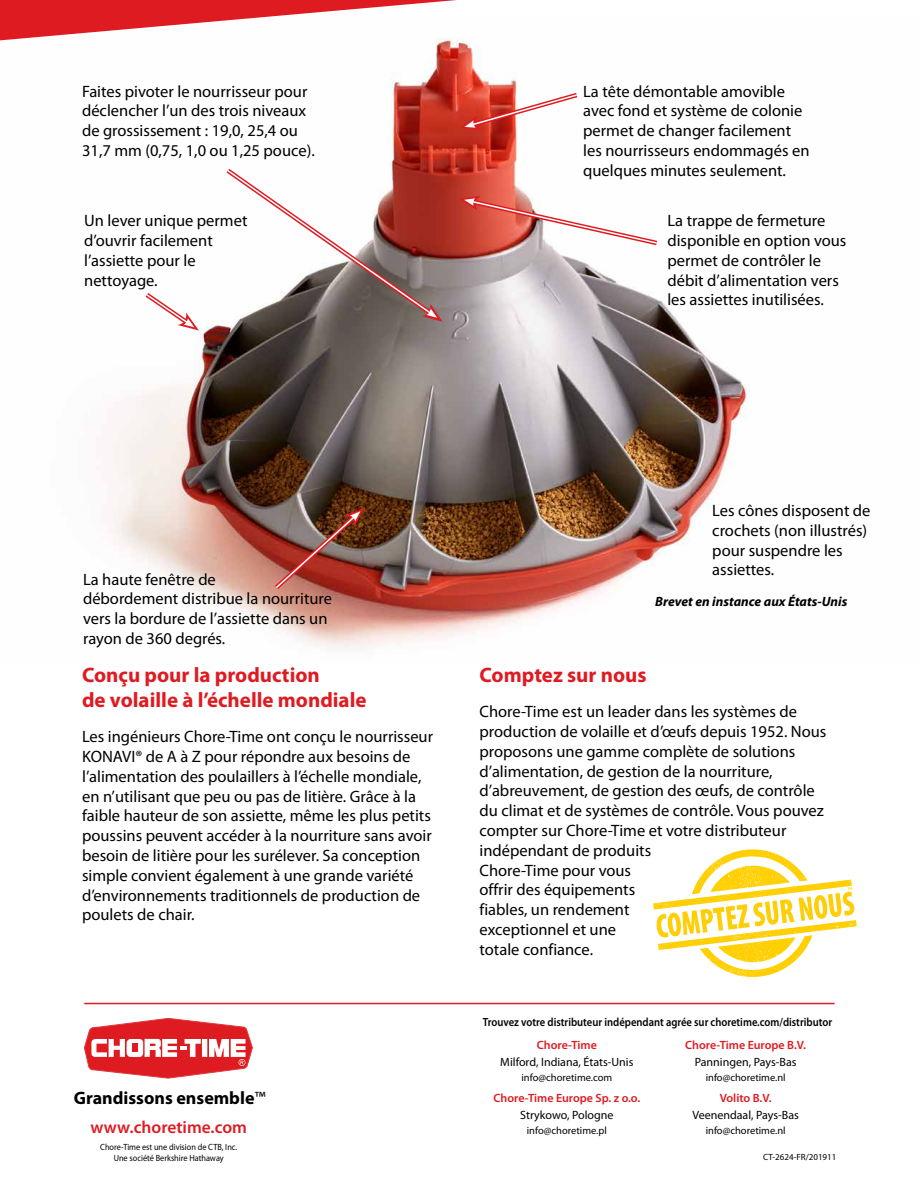
<style>
.page{position:relative;width:918px;height:1188px;background:#fff}
.page>*{position:absolute;margin:0;border:0;box-sizing:border-box;transform-origin:0 0}
.t1{font:700 21px/25.2px "Myriad Pro";color:#df1b22}
.t2{font:700 18px "Myriad Pro";color:#000}
.t3{font:600 17.4px "Myriad Pro";color:#df1b22}
.t4{font:16.5px/19.8px "Myriad Pro";color:#000}
.t5{font:italic 700 13.5px "Myriad Pro";color:#000}
.t6{font:12px "Myriad Pro";color:#000}
.t7{font:600 12px "Myriad Pro";color:#df1b22}
.t8{font:600 11.85px "Myriad Pro";color:#000;scale:.9 1}
.t9{font:10.5px "Myriad Pro";color:#000}
.t10{font:9px/10.8px "Myriad Pro";color:#000;text-align:center;scale:.92 1}
.t11{font:9px "Myriad Pro";color:#000}
.s1{font-weight:400}
</style>
<div class="page">
<img style="left:0;top:38px;width:747px;height:612px">
<svg style="left:0;top:0;width:457px;height:40px"></svg>
<svg style="left:653px;top:849px;width:204px;height:128px"></svg>
<hr style="left:84px;top:1003px;width:751px;height:1px;background:#df1b22">
<svg style="left:84px;top:1018px;width:169px;height:60px"></svg>
<svg style="left:459px;top:196px;width:203px;height:52px"></svg>
<svg style="left:222px;top:164px;width:221px;height:158px"></svg>
<svg style="left:460px;top:89px;width:122px;height:41px"></svg>
<img style="left:270px;top:508px;width:94px;height:86px">
<svg style="left:141px;top:289px;width:58px;height:41px"></svg>
<p class="t4" style="left:82px;top:81px;width:234px">Faites pivoter le nourrisseur pour déclencher l’un des trois niveaux de grossissement : 19,0, 25,4 ou 31,7 mm (0,75, 1,0 ou 1,25 pouce).</p>
<p class="t4" style="left:84px;top:211px;width:165px">Un lever unique permet d’ouvrir facilement l’assiette pour le nettoyage.</p>
<p class="t4" style="left:583px;top:81px;width:228px">La tête démontable amovible avec fond et système de colonie permet de changer facilement les nourrisseurs endommagés en quelques minutes seulement.</p>
<p class="t4" style="left:667px;top:211px;width:181px">La trappe de fermeture disponible en option vous permet de contrôler le débit d’alimentation vers les assiettes inutilisées.</p>
<p class="t4" style="left:83px;top:569px;width:251px">La haute fenêtre de<br>débordement distribue la nourriture vers la bordure de l’assiette dans un rayon de 360 degrés.</p>
<p class="t1" style="left:82px;top:662px;width:286px">Conçu pour la production<br>de volaille à l’échelle mondiale</p>
<p class="t4" style="left:82px;top:727px;width:353px">Les ingénieurs Chore-Time ont conçu le nourrisseur KONAVI® de A à Z pour répondre aux besoins de l’alimentation des poulaillers à l’échelle mondiale, en n’utilisant que peu ou pas de litière. Grâce à la faible hauteur de son assiette, même les plus petits poussins peuvent accéder à la nourriture sans avoir besoin de litière pour les surélever. Sa conception simple convient également à une grande variété d’environnements traditionnels de production de poulets de chair.</p>
<p class="t2" style="left:74px;top:1086px;width:193px">Grandissons ensemble<span class="s1">™</span></p>
<p class="t3" style="left:91px;top:1116px;width:158px">www.choretime.com</p>
<p class="t10" style="left:100px;top:1142px;width:150px">Chore-Time est une division de CTB, Inc.<br>Une société Berkshire Hathaway</p>
<p class="t4" style="left:712px;top:500px;width:160px">Les cônes disposent de crochets (non illustrés) pour suspendre les assiettes.</p>
<p class="t5" style="left:655px;top:593px;width:194px">Brevet en instance aux États-Unis</p>
<p class="t1" style="left:480px;top:662px;width:168px">Comptez sur nous</p>
<p class="t4" style="left:480px;top:701px;width:348px">Chore-Time est un leader dans les systèmes de production de volaille et d’œufs depuis 1952. Nous proposons une gamme complète de solutions d’alimentation, de gestion de la nourriture, d’abreuvement, de gestion des œufs, de contrôle du climat et de systèmes de contrôle. Vous pouvez compter sur Chore-Time et votre distributeur indépendant de produits<br>Chore-Time pour vous<br>offrir des équipements<br>fiables, un rendement<br>exceptionnel et une<br>totale confiance.</p>
<p class="t8" style="left:483px;top:1015px;width:390px">Trouvez votre distributeur indépendant agrée sur choretime.com/distributor</p>
<p class="t7" style="left:537px;top:1037px;width:62px">Chore-Time</p>
<p class="t6" style="left:500px;top:1054px;width:135px">Milford, Indiana, États-Unis</p>
<p class="t9" style="left:522px;top:1071px;width:92px">info@choretime.com</p>
<p class="t7" style="left:494px;top:1091px;width:148px">Chore-Time Europe Sp. z o.o.</p>
<p class="t6" style="left:520px;top:1108px;width:95px">Strykowo, Pologne</p>
<p class="t9" style="left:527px;top:1124px;width:82px">info@choretime.pl</p>
<p class="t7" style="left:685px;top:1037px;width:122px">Chore-Time Europe B.V.</p>
<p class="t6" style="left:695px;top:1054px;width:103px">Panningen, Pays-Bas</p>
<p class="t9" style="left:706px;top:1071px;width:81px">info@choretime.nl</p>
<p class="t7" style="left:720px;top:1091px;width:53px">Volito B.V.</p>
<p class="t6" style="left:692px;top:1108px;width:108px">Veenendaal, Pays-Bas</p>
<p class="t9" style="left:706px;top:1124px;width:81px">info@choretime.nl</p>
<p class="t11" style="left:763px;top:1152px;width:75px">CT-2624-FR/201911</p>
</div>
